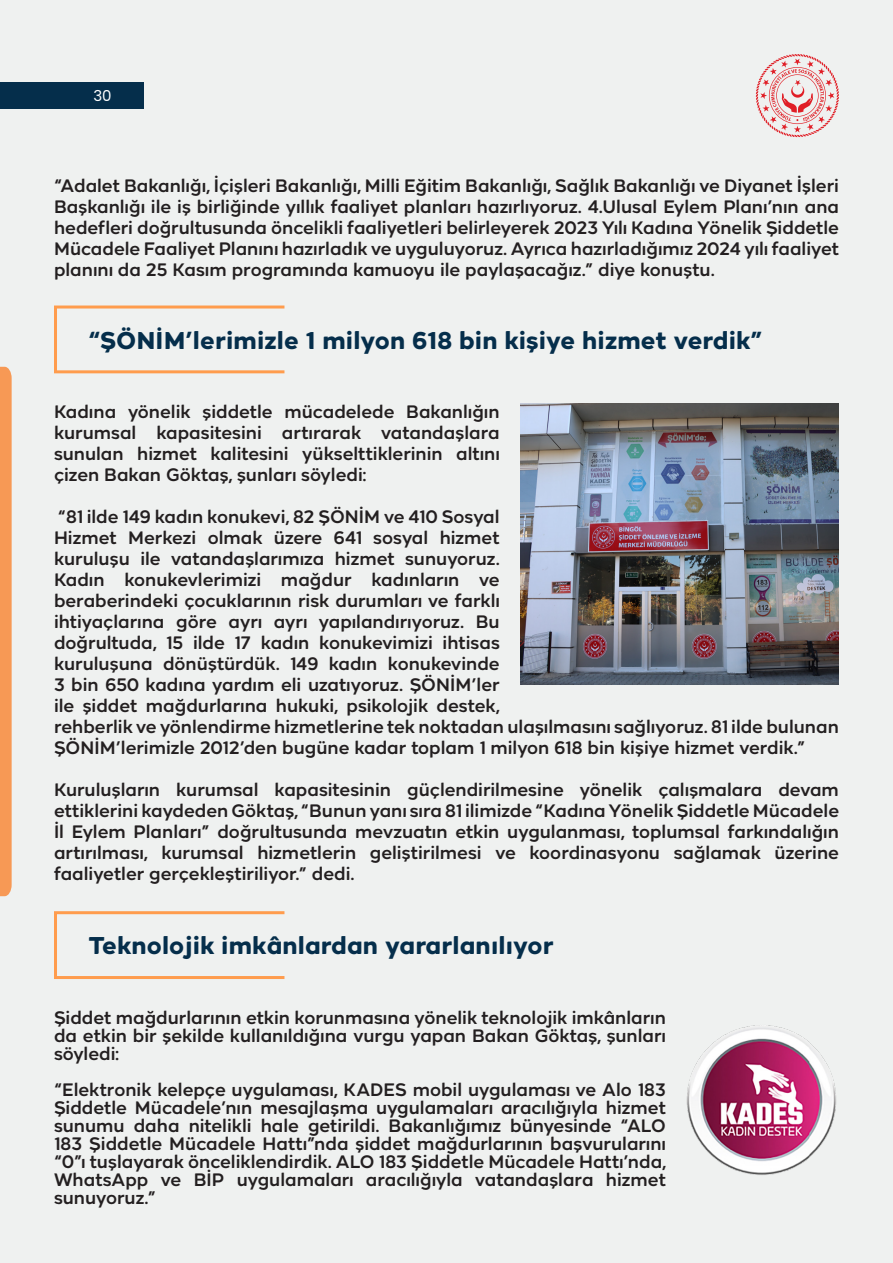
<style>
.page{position:relative;width:893px;height:1263px;background:#eff1f0}
.page>*{position:absolute;margin:0;border:0;box-sizing:border-box;transform-origin:0 0}
.t1{font:700 24.3px "TRT";letter-spacing:.005em;color:#052e4b}
.t2{font:500 18px/21px "TRT";color:#231f20;text-align:justify}
.t3{font:15px "Poppins";color:#fff}
</style>
<div class="page">
<svg style="left:756px;top:54px;width:83px;height:83px"></svg>
<div style="left:0;top:82px;width:143px;height:27px;background:#052e4b"></div>
<svg style="left:0;top:367px;width:12px;height:529px;background:#f69c5a"></svg>
<div style="left:54px;top:305px;width:232px;height:68px;border:3px solid #ff9c4d"></div>
<div style="left:54px;top:911px;width:232px;height:68px;border:3px solid #ff9c4d"></div>
<img style="left:521px;top:403px;width:318px;height:282px">
<img style="left:686px;top:1025px;width:150px;height:150px">
<p class="t3" style="left:93px;top:87px;width:20px">30</p>
<p class="t2" style="left:54px;top:175px;width:787px">“Adalet Bakanlığı, İçişleri Bakanlığı, Milli Eğitim Bakanlığı, Sağlık Bakanlığı ve Diyanet İşleri Başkanlığı ile iş birliğinde yıllık faaliyet planları hazırlıyoruz. 4.Ulusal Eylem Planı’nın ana hedefleri doğrultusunda öncelikli faaliyetleri belirleyerek 2023 Yılı Kadına Yönelik Şiddetle Mücadele Faaliyet Planını hazırladık ve uyguluyoruz. Ayrıca hazırladığımız 2024 yılı faaliyet planını da 25 Kasım programında kamuoyu ile paylaşacağız.” diye konuştu.</p>
<p class="t1" style="left:88px;top:325px;width:676px">“ŞÖNİM’lerimizle 1 milyon 618 bin kişiye hizmet verdik”</p>
<p class="t2" style="left:54px;top:401px;width:447px">Kadına yönelik şiddetle mücadelede Bakanlığın kurumsal kapasitesini artırarak vatandaşlara sunulan hizmet kalitesini yükselttiklerinin altını çizen Bakan Göktaş, şunları söyledi:</p>
<p class="t2" style="left:54px;top:506px;width:786px;text-align:left">“81 ilde 149 kadın konukevi, 82 ŞÖNİM ve 410 Sosyal<br>Hizmet Merkezi olmak üzere 641 sosyal hizmet<br>kuruluşu ile vatandaşlarımıza hizmet sunuyoruz.<br>Kadın konukevlerimizi mağdur kadınların ve<br>beraberindeki çocuklarının risk durumları ve farklı<br>ihtiyaçlarına göre ayrı ayrı yapılandırıyoruz. Bu<br>doğrultuda, 15 ilde 17 kadın konukevimizi ihtisas<br>kuruluşuna dönüştürdük. 149 kadın konukevinde<br>3 bin 650 kadına yardım eli uzatıyoruz. ŞÖNİM’ler<br>ile şiddet mağdurlarına hukuki, psikolojik destek,<br>rehberlik ve yönlendirme hizmetlerine tek noktadan ulaşılmasını sağlıyoruz. 81 ilde bulunan ŞÖNİM’lerimizle 2012’den bugüne kadar toplam 1 milyon 618 bin kişiye hizmet verdik.”</p>
<p class="t2" style="left:54px;top:779px;width:786px">Kuruluşların kurumsal kapasitesinin güçlendirilmesine yönelik çalışmalara devam ettiklerini kaydeden Göktaş, “Bunun yanı sıra 81 ilimizde “Kadına Yönelik Şiddetle Mücadele İl Eylem Planları” doğrultusunda mevzuatın etkin uygulanması, toplumsal farkındalığın artırılması, kurumsal hizmetlerin geliştirilmesi ve koordinasyonu sağlamak üzerine faaliyetler gerçekleştiriliyor.” dedi.</p>
<p class="t1" style="left:88px;top:930px;width:467px">Teknolojik imkânlardan yararlanılıyor</p>
<p class="t2" style="left:54px;top:1008px;width:613px;line-height:18px">Şiddet mağdurlarının etkin korunmasına yönelik teknolojik imkânların da etkin bir şekilde kullanıldığına vurgu yapan Bakan Göktaş, şunları söyledi:</p>
<p class="t2" style="left:54px;top:1080px;width:613px;line-height:18px">“Elektronik kelepçe uygulaması, KADES mobil uygulaması ve Alo 183<br>Şiddetle Mücadele’nın mesajlaşma uygulamaları aracılığıyla hizmet sunumu daha nitelikli hale getirildi. Bakanlığımız bünyesinde “ALO 183 Şiddetle Mücadele Hattı”nda şiddet mağdurlarının başvurularını “0”ı tuşlayarak önceliklendirdik. ALO 183 Şiddetle Mücadele Hattı’nda, WhatsApp ve BİP uygulamaları aracılığıyla vatandaşlara hizmet sunuyoruz.”</p>
</div>
